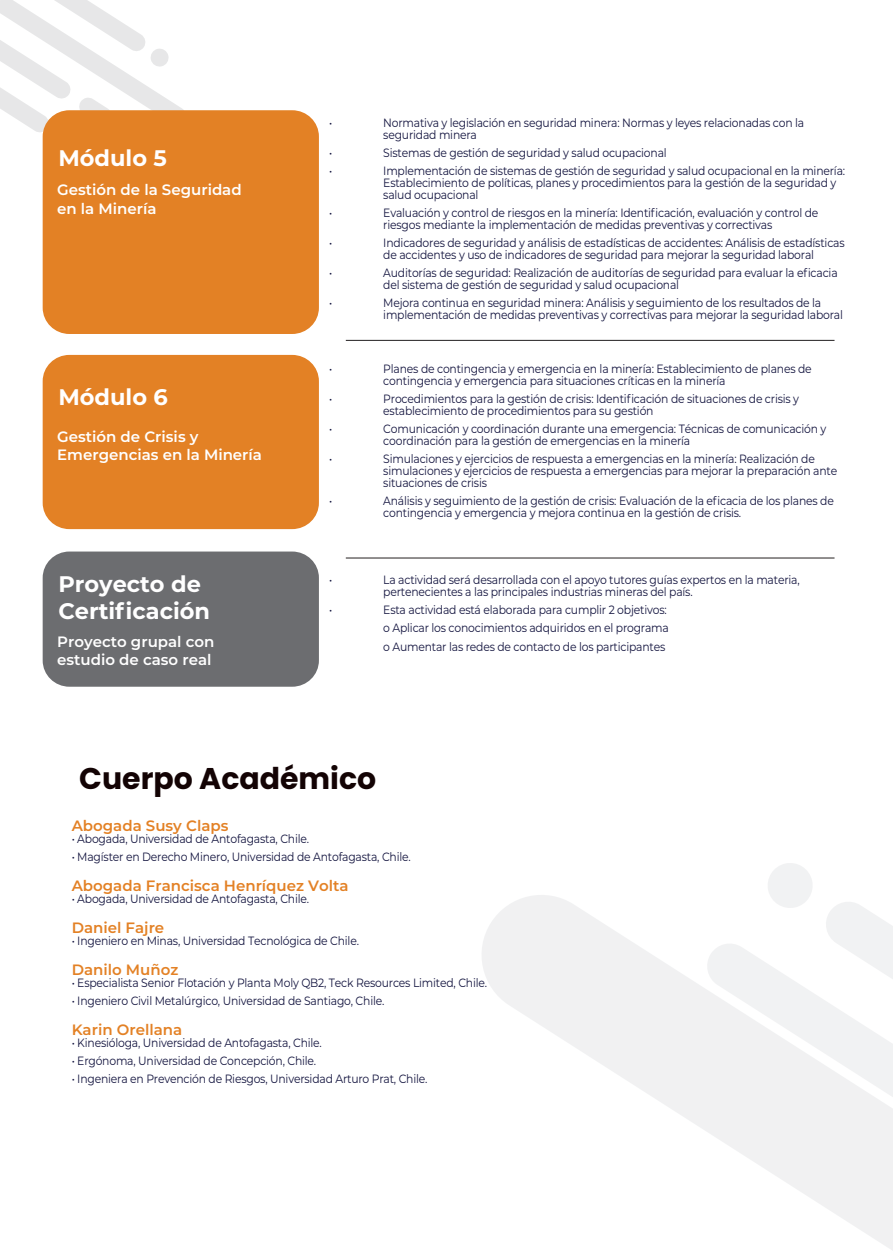
<style>
.page{position:relative;width:893px;height:1259px;background:#fff}
.page>*{position:absolute;margin:0;border:0;box-sizing:border-box;transform-origin:0 0}
.t1{font:700 30px "Poppins";color:#130304}
.t2{font:700 22.5px/27px "Montserrat";color:#fff}
.t3{font:600 15px/18px "Montserrat";color:#fff}
.t4{font:600 15px "Montserrat";color:#e38125}
.t5{font:12px/12px "Montserrat";letter-spacing:-.015em;color:#12133e;scale:.9 1}
</style>
<div class="page">
<svg style="left:482px;top:895px;width:411px;height:355px"></svg>
<svg style="left:707px;top:863px;width:186px;height:237px"></svg>
<svg style="left:0;top:0;width:183px;height:132px"></svg>
<div style="left:43px;top:110px;width:276px;height:224px;background:#e38125;border-radius:26px"></div>
<hr style="left:346px;top:340px;width:488px;height:1px;background:#231f20">
<div style="left:43px;top:355px;width:276px;height:174px;background:#e38125;border-radius:26px"></div>
<hr style="left:346px;top:557px;width:488px;height:1px;background:#231f20">
<div style="left:43px;top:551px;width:276px;height:135px;background:#6c6d70;border-radius:26px"></div>
<h2 class="t2" style="left:58px;top:143px;width:110px">Módulo 5</h2>
<p class="t3" style="left:57px;top:180px;width:186px">Gestión de la Seguridad en la Minería</p>
<h2 class="t2" style="left:58px;top:382px;width:111px">Módulo 6</h2>
<p class="t3" style="left:57px;top:426px;width:206px">Gestión de Crisis y<br>Emergencias en la Minería</p>
<p class="t5" style="left:329px;top:116px;width:5px">•</p>
<p class="t5" style="left:383px;top:116px;width:469px">Normativa y legislación en seguridad minera: Normas y leyes relacionadas con la seguridad minera</p>
<p class="t5" style="left:329px;top:146px;width:5px">•</p>
<p class="t5" style="left:383px;top:146px;width:316px">Sistemas de gestión de seguridad y salud ocupacional</p>
<p class="t5" style="left:329px;top:164px;width:5px">•</p>
<p class="t5" style="left:383px;top:164px;width:515px">Implementación de sistemas de gestión de seguridad y salud ocupacional en la minería:<br>Establecimiento de políticas, planes y procedimientos para la gestión de la seguridad y salud ocupacional</p>
<p class="t5" style="left:329px;top:206px;width:5px">•</p>
<p class="t5" style="left:383px;top:206px;width:485px">Evaluación y control de riesgos en la minería: Identificación, evaluación y control de riesgos mediante la implementación de medidas preventivas y correctivas</p>
<p class="t5" style="left:329px;top:236px;width:5px">•</p>
<p class="t5" style="left:383px;top:236px;width:514px">Indicadores de seguridad y análisis de estadísticas de accidentes: Análisis de estadísticas de accidentes y uso de indicadores de seguridad para mejorar la seguridad laboral</p>
<p class="t5" style="left:329px;top:266px;width:5px">•</p>
<p class="t5" style="left:383px;top:266px;width:506px">Auditorías de seguridad: Realización de auditorías de seguridad para evaluar la eficacia del sistema de gestión de seguridad y salud ocupacional</p>
<p class="t5" style="left:329px;top:296px;width:5px">•</p>
<p class="t5" style="left:383px;top:296px;width:512px">Mejora continua en seguridad minera: Análisis y seguimiento de los resultados de la implementación de medidas preventivas y correctivas para mejorar la seguridad laboral</p>
<p class="t5" style="left:329px;top:362px;width:5px">•</p>
<p class="t5" style="left:383px;top:362px;width:478px">Planes de contingencia y emergencia en la minería: Establecimiento de planes de contingencia y emergencia para situaciones críticas en la minería</p>
<p class="t5" style="left:329px;top:392px;width:5px">•</p>
<p class="t5" style="left:383px;top:392px;width:464px">Procedimientos para la gestión de crisis: Identificación de situaciones de crisis y establecimiento de procedimientos para su gestión</p>
<p class="t5" style="left:329px;top:422px;width:5px">•</p>
<p class="t5" style="left:383px;top:422px;width:494px">Comunicación y coordinación durante una emergencia: Técnicas de comunicación y coordinación para la gestión de emergencias en la minería</p>
<p class="t5" style="left:329px;top:452px;width:5px">•</p>
<p class="t5" style="left:383px;top:452px;width:506px">Simulaciones y ejercicios de respuesta a emergencias en la minería: Realización de simulaciones y ejercicios de respuesta a emergencias para mejorar la preparación ante situaciones de crisis</p>
<p class="t5" style="left:329px;top:494px;width:5px">•</p>
<p class="t5" style="left:383px;top:494px;width:502px">Análisis y seguimiento de la gestión de crisis: Evaluación de la eficacia de los planes de contingencia y emergencia y mejora continua en la gestión de crisis.</p>
<h2 class="t2" style="left:58px;top:569px;width:153px">Proyecto de<br>Certificación</h2>
<p class="t5" style="left:329px;top:573px;width:5px">•</p>
<p class="t5" style="left:383px;top:573px;width:464px">La actividad será desarrollada con el apoyo tutores guías expertos en la materia, pertenecientes a las principales industrias mineras del país.</p>
<p class="t5" style="left:329px;top:603px;width:5px">•</p>
<p class="t5" style="left:383px;top:600px;width:319px;line-height:18px">Esta actividad está elaborada para cumplir 2 objetivos: o Aplicar los conocimientos adquiridos en el programa o Aumentar las redes de contacto de los participantes</p>
<p class="t3" style="left:57px;top:632px;width:159px">Proyecto grupal con estudio de caso real</p>
<h1 class="t1" style="left:79px;top:760px;width:299px">Cuerpo Académico</h1>
<p class="t4" style="left:72px;top:814px;width:158px">Abogada Susy Claps</p>
<p class="t5" style="left:72px;top:832px;width:265px">• Abogada, Universidad de Antofagasta, Chile.</p>
<p class="t5" style="left:72px;top:850px;width:378px">• Magíster en Derecho Minero, Universidad de Antofagasta, Chile.</p>
<p class="t4" style="left:72px;top:874px;width:278px">Abogada Francisca Henríquez Volta</p>
<p class="t5" style="left:72px;top:892px;width:265px">• Abogada, Universidad de Antofagasta, Chile.</p>
<p class="t4" style="left:72px;top:916px;width:94px">Daniel Fajre</p>
<p class="t5" style="left:72px;top:934px;width:321px">• Ingeniero en Minas, Universidad Tecnológica de Chile.</p>
<p class="t4" style="left:72px;top:958px;width:108px">Danilo Muñoz</p>
<p class="t5" style="left:72px;top:976px;width:463px">• Especialista Senior Flotación y Planta Moly QB2, Teck Resources Limited, Chile.</p>
<p class="t5" style="left:72px;top:994px;width:349px">• Ingeniero Civil Metalúrgico, Universidad de Santiago, Chile.</p>
<p class="t4" style="left:72px;top:1018px;width:112px">Karin Orellana</p>
<p class="t5" style="left:72px;top:1036px;width:280px">• Kinesióloga, Universidad de Antofagasta, Chile.</p>
<p class="t5" style="left:72px;top:1054px;width:273px">• Ergónoma, Universidad de Concepción, Chile.</p>
<p class="t5" style="left:72px;top:1072px;width:397px">• Ingeniera en Prevención de Riesgos, Universidad Arturo Prat, Chile.</p>
</div>
